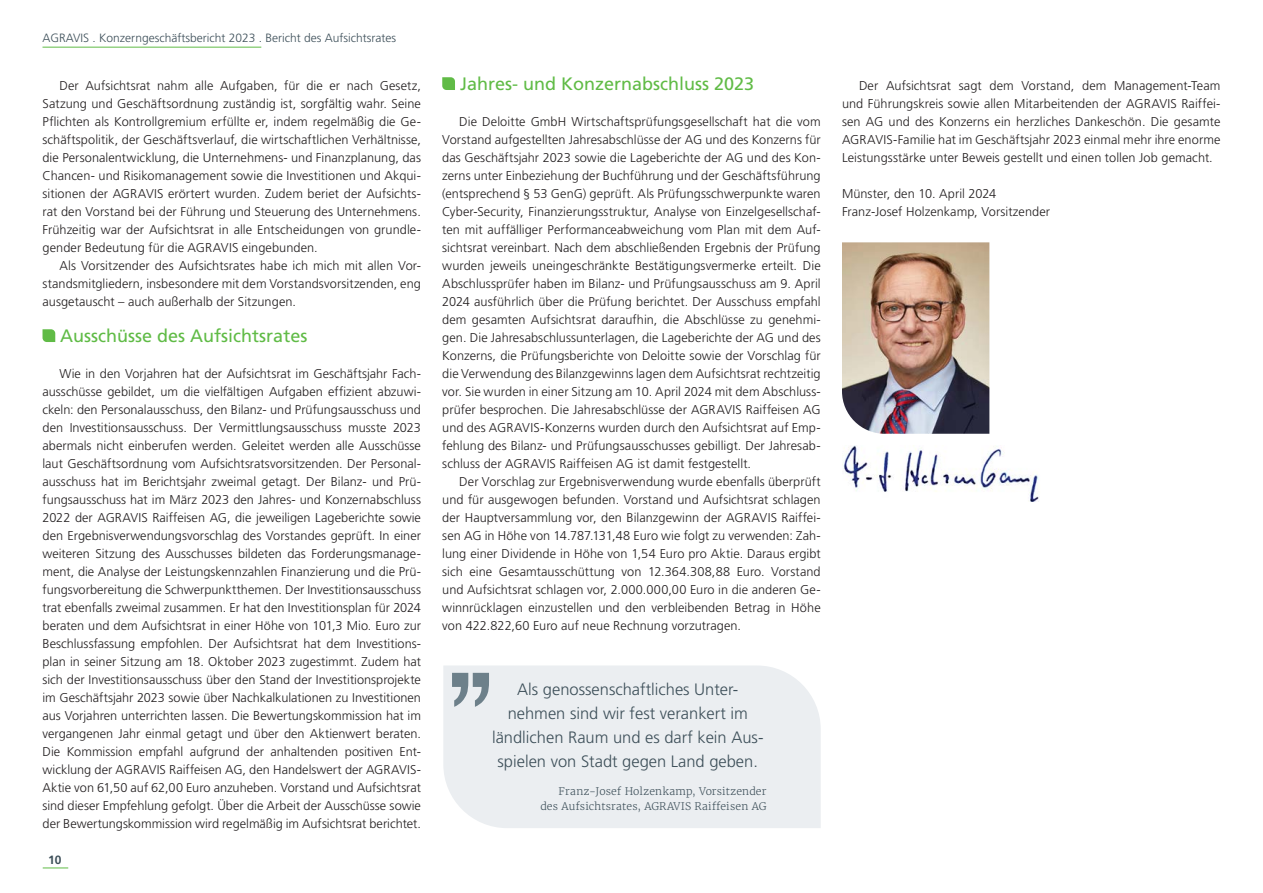
<style>
.page{position:relative;width:1263px;height:893px;background:#fff}
.page>*{position:absolute;margin:0;border:0;box-sizing:border-box;transform-origin:0 0}
.t1{font:18px "Frutiger LT Pro";color:#60bb46}
.t2{font:300 16.5px/24px "Frutiger LT Pro";color:#3d4f59;text-align:center}
.t3{font:300 12.75px/18px "Frutiger LT Pro";letter-spacing:.005em;color:#231f20;text-align:justify}
.t4{font:300 12px "Frutiger LT Pro";color:#3d4f59}
.t5{font:700 12px "Frutiger LT Pro";color:#3d4f59}
.t6{font:300 10.5px/15px "Merriweather";letter-spacing:.015em;color:#3d4f59;text-align:right}
</style>
<div class="page">
<svg style="left:43px;top:868px;width:25px;height:1px"></svg>
<hr style="left:43px;top:47px;width:218px;height:1px;background:#60bb46">
<svg style="left:43px;top:329px;width:12px;height:13px"></svg>
<svg style="left:442px;top:77px;width:13px;height:13px"></svg>
<img style="left:843px;top:446px;width:197px;height:56px">
<img style="left:842px;top:242px;width:147px;height:192px">
<div style="left:443px;top:665px;width:378px;height:163px;background:#ebeef1"></div>
<svg style="left:452px;top:673px;width:37px;height:34px"></svg>
<p class="t4" style="left:43px;top:31px;width:355px">AGRAVIS . Konzerngeschäftsbericht 2023 . Bericht des Aufsichtsrates</p>
<p class="t3" style="left:43px;top:77px;width:380px;text-indent:17px">Der Aufsichtsrat nahm alle Aufgaben, für die er nach Gesetz, Satzung und Geschäftsordnung zuständig ist, sorgfältig wahr. Seine Pflichten als Kontrollgremium erfüllte er, indem regelmäßig die Ge&shy;schäftspolitik, der Geschäftsverlauf, die wirtschaftlichen Verhältnisse, die Personalentwicklung, die Unternehmens- und Finanzplanung, das Chancen- und Risikomanagement sowie die Investitionen und Akqui&shy;sitionen der AGRAVIS erörtert wurden. Zudem beriet der Aufsichts&shy;rat den Vorstand bei der Führung und Steuerung des Unternehmens.<br>Frühzeitig war der Aufsichtsrat in alle Entscheidungen von grundle&shy;gender Bedeutung für die AGRAVIS eingebunden.</p>
<p class="t3" style="left:43px;top:257px;width:380px;text-indent:17px">Als Vorsitzender des Aufsichtsrates habe ich mich mit allen Vor&shy;standsmitgliedern, insbesondere mit dem Vorstandsvorsitzenden, eng ausgetauscht – auch außerhalb der Sitzungen.</p>
<h1 class="t1" style="left:60px;top:325px;width:249px">Ausschüsse des Aufsichtsrates</h1>
<p class="t3" style="left:43px;top:365px;width:380px;text-indent:17px">Wie in den Vorjahren hat der Aufsichtsrat im Geschäftsjahr Fach&shy;ausschüsse gebildet, um die vielfältigen Aufgaben effizient abzuwi&shy;ckeln: den Personalausschuss, den Bilanz- und Prüfungsausschuss und den Investitionsausschuss. Der Vermittlungsausschuss musste 2023 abermals nicht einberufen werden. Geleitet werden alle Ausschüsse laut Geschäftsordnung vom Aufsichtsratsvorsitzenden. Der Personal&shy;ausschuss hat im Berichtsjahr zweimal getagt. Der Bilanz- und Prü&shy;fungsausschuss hat im März 2023 den Jahres- und Konzernabschluss 2022 der AGRAVIS Raiffeisen AG, die jeweiligen Lageberichte sowie den Ergebnisverwendungsvorschlag des Vorstandes geprüft. In einer weiteren Sitzung des Ausschusses bildeten das Forderungsmanage&shy;ment, die Analyse der Leistungskennzahlen Finanzierung und die Prü&shy;fungsvorbereitung die Schwerpunktthemen. Der Investitionsausschuss trat ebenfalls zweimal zusammen. Er hat den Investitionsplan für 2024 beraten und dem Aufsichtsrat in einer Höhe von 101,3 Mio. Euro zur Beschlussfassung empfohlen. Der Aufsichtsrat hat dem Investitions&shy;plan in seiner Sitzung am 18. Oktober 2023 zugestimmt. Zudem hat sich der Investitionsausschuss über den Stand der Investitionsprojekte im Geschäftsjahr 2023 sowie über Nachkalkulationen zu Investitionen aus Vorjahren unterrichten lassen. Die Bewertungskommission hat im vergangenen Jahr einmal getagt und über den Aktienwert beraten.<br>Die Kommission empfahl aufgrund der anhaltenden positiven Ent&shy;wicklung der AGRAVIS Raiffeisen AG, den Handelswert der AGRAVIS-Aktie von 61,50 auf 62,00 Euro anzuheben. Vorstand und Aufsichtsrat sind dieser Empfehlung gefolgt. Über die Arbeit der Ausschüsse sowie der Bewertungskommission wird regelmäßig im Aufsichtsrat berichtet.</p>
<p class="t5" style="left:48px;top:853px;width:15px">10</p>
<h1 class="t1" style="left:460px;top:73px;width:296px">Jahres- und Konzernabschluss 2023</h1>
<p class="t3" style="left:442px;top:113px;width:380px;text-indent:17px">Die Deloitte GmbH Wirtschaftsprüfungsgesellschaft hat die vom Vorstand aufgestellten Jahresabschlüsse der AG und des Konzerns für das Geschäftsjahr 2023 sowie die Lageberichte der AG und des Kon&shy;zerns unter Einbeziehung der Buchführung und der Geschäftsführung (entsprechend § 53 GenG) geprüft. Als Prüfungsschwerpunkte waren Cyber-Security, Finanzierungsstruktur, Analyse von Einzelgesellschaf&shy;ten mit auffälliger Performanceabweichung vom Plan mit dem Auf&shy;sichtsrat vereinbart. Nach dem abschließenden Ergebnis der Prüfung wurden jeweils uneingeschränkte Bestätigungsvermerke erteilt. Die Abschlussprüfer haben im Bilanz- und Prüfungsausschuss am 9. April 2024 ausführlich über die Prüfung berichtet. Der Ausschuss empfahl dem gesamten Aufsichtsrat daraufhin, die Abschlüsse zu genehmi&shy;gen. Die Jahresabschlussunterlagen, die Lageberichte der AG und des Konzerns, die Prüfungsberichte von Deloitte sowie der Vorschlag für die Verwendung des Bilanzgewinns lagen dem Aufsichtsrat rechtzeitig vor. Sie wurden in einer Sitzung am 10. April 2024 mit dem Abschluss&shy;prüfer besprochen. Die Jahresabschlüsse der AGRAVIS Raiffeisen AG und des AGRAVIS-Konzerns wurden durch den Aufsichtsrat auf Emp&shy;fehlung des Bilanz- und Prüfungsausschusses gebilligt. Der Jahresab&shy;schluss der AGRAVIS Raiffeisen AG ist damit festgestellt.</p>
<p class="t3" style="left:442px;top:473px;width:380px;text-indent:17px">Der Vorschlag zur Ergebnisverwendung wurde ebenfalls überprüft und für ausgewogen befunden. Vorstand und Aufsichtsrat schlagen der Hauptversammlung vor, den Bilanzgewinn der AGRAVIS Raiffei&shy;sen AG in Höhe von 14.787.131,48 Euro wie folgt zu verwenden: Zah&shy;lung einer Dividende in Höhe von 1,54 Euro pro Aktie. Daraus ergibt sich eine Gesamtausschüttung von 12.364.308,88 Euro. Vorstand und Aufsichtsrat schlagen vor, 2.000.000,00 Euro in die anderen Ge&shy;winnrücklagen einzustellen und den verbleibenden Betrag in Höhe von 422.822,60 Euro auf neue Rechnung vorzutragen.</p>
<p class="t2" style="left:492px;top:677px;width:273px">Als genossenschaftliches Unter&shy;nehmen sind wir fest verankert im ländlichen Raum und es darf kein Aus&shy;spielen von Stadt gegen Land geben.</p>
<p class="t6" style="left:540px;top:783px;width:228px">Franz-Josef Holzenkamp, Vorsitzender des Aufsichtsrates, AGRAVIS Raiffeisen AG</p>
<p class="t3" style="left:842px;top:77px;width:380px;text-indent:17px">Der Aufsichtsrat sagt dem Vorstand, dem Management-Team und Führungskreis sowie allen Mitarbeitenden der AGRAVIS Raiffei&shy;sen AG und des Konzerns ein herzliches Dankeschön. Die gesamte AGRAVIS-Familie hat im Geschäftsjahr 2023 einmal mehr ihre enorme Leistungsstärke unter Beweis gestellt und einen tollen Job gemacht.</p>
<p class="t3" style="left:842px;top:185px;width:210px">Münster, den 10. April 2024<br>Franz-Josef Holzenkamp, Vorsitzender</p>
</div>
